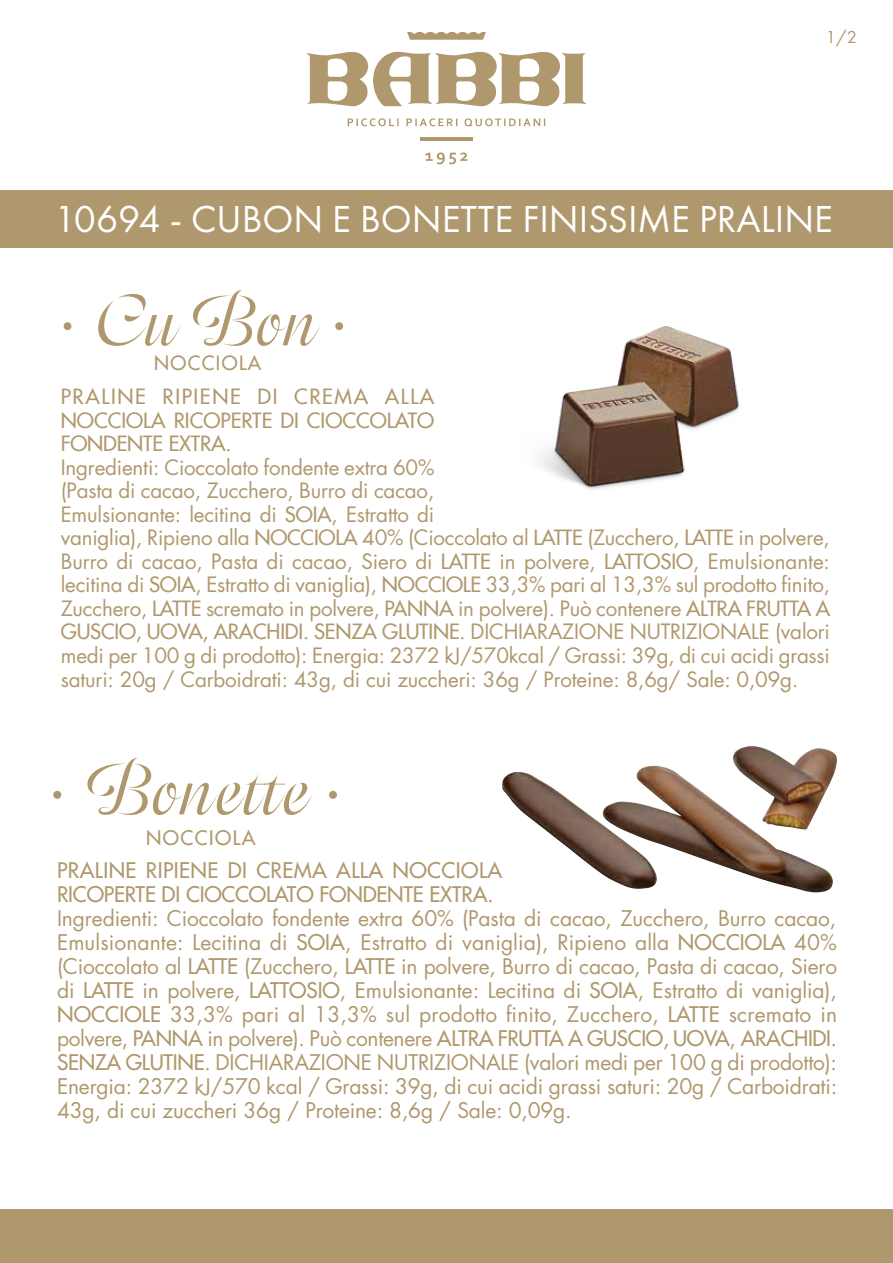
<style>
.page{position:relative;width:893px;height:1263px;background:#fff}
.page>*{position:absolute;margin:0;border:0;box-sizing:border-box;transform-origin:0 0}
.t1{font:300 87px "Odesta";letter-spacing:.01em;color:#af986d}
.t2{font:300 85.2px "Odesta";color:#af986d}
.t3{font:39px "Futura PT";color:#fff}
.t4{font:21px/24px "Futura Std";letter-spacing:-.005em;color:#af986d;text-align:justify}
.t5{font:21px/24px "Futura";letter-spacing:-.01em;color:#af986d}
.t6{font:20.55px/23.5px "Futura Std";letter-spacing:-.01em;color:#af986d}
.t7{font:500 20.55px/23.5px "Futura";letter-spacing:-.01em;color:#af986d;text-align:justify}
.t8{font:500 19.5px "Futura Std";letter-spacing:.075em;color:#af986d}
.t9{font:500 19.05px "Futura Std";letter-spacing:.075em;color:#af986d}
.t10{font:18px "Futura PT";color:#af986d}
.s1{font-family:"Futura";font-weight:500}
.s2{font-family:"Futura Std";font-weight:400}
.s3{font-family:"Futura"}
.s4{font-family:"Futura Std"}
</style>
<div class="page">
<svg style="left:307px;top:52px;width:279px;height:54px"></svg>
<hr style="left:420px;top:137px;width:53px;height:4px;background:#af986d">
<svg style="left:425px;top:152px;width:42px;height:12px"></svg>
<svg style="left:348px;top:118px;width:197px;height:8px"></svg>
<svg style="left:407px;top:32px;width:79px;height:8px"></svg>
<div style="left:0;top:190px;width:893px;height:57px;background:#af986d"></div>
<div style="left:0;top:1209px;width:893px;height:54px;background:#af986d"></div>
<img style="left:540px;top:326px;width:199px;height:164px">
<img style="left:502px;top:746px;width:335px;height:146px">
<p class="t10" style="left:826px;top:27px;width:33px">1/2</p>
<h3 class="t3" style="left:54px;top:196px;width:780px">10694 - CUBON E BONETTE FINISSIME PRALINE</h3>
<h2 class="t2" style="left:65px;top:272px;width:287px">. Cu Bon .</h2>
<p class="t9" style="left:154px;top:351px;width:109px">NOCCIOLA</p>
<p class="t7" style="left:61px;top:385px;width:375px">PRALINE RIPIENE DI CREMA ALLA NOCCIOLA RICOPERTE DI CIOCCOLATO FONDENTE EXTRA.</p>
<p class="t6" style="left:61px;top:456px;width:771px">Ingredienti: Cioccolato fondente extra 60%<br>(Pasta di cacao, Zucchero, Burro di cacao,<br>Emulsionante: lecitina di <span class="s1">SOIA</span>, Estratto di<br>vaniglia), Ripieno alla <span class="s1">NOCCIOLA</span> 40% (Cioccolato al <span class="s1">LATTE</span> (Zucchero, <span class="s1">LATTE</span> in polvere, Burro di cacao, Pasta di cacao, Siero di <span class="s1">LATTE</span> in polvere, <span class="s1">LATTOSIO</span>, Emulsionante: lecitina di <span class="s1">SOIA</span>, Estratto di vaniglia), <span class="s1">NOCCIOLE</span> 33,3% pari al 13,3% sul prodotto nito, Zucchero, <span class="s1">LATTE</span> scremato in polvere, <span class="s1">PANNA</span> in polvere). Può contenere <span class="s1">ALTRA FRUTTA A</span></p>
<p class="t7" style="left:61px;top:620px;width:771px">GUSCIO, UOVA, ARACHIDI. SENZA GLUTINE. <span class="s2">DICHIARAZIONE NUTRIZIONALE (valori</span></p>
<p class="t6" style="left:61px;top:644px;width:771px">medi per 100 g di prodotto): Energia: 2372 kJ/570kcal / Grassi: 39g, di cui acidi grassi saturi: 20g / Carboidrati: 43g, di cui zuccheri: 36g / Proteine: 8,6g/ Sale: 0,09g.</p>
<h1 class="t1" style="left:54px;top:740px;width:292px">. Bonette .</h1>
<p class="t8" style="left:146px;top:825px;width:111px">NOCCIOLA</p>
<p class="t5" style="left:57px;top:859px;width:447px">PRALINE RIPIENE DI CREMA ALLA NOCCIOLA<br>RICOPERTE DI CIOCCOLATO FONDENTE EXTRA.</p>
<p class="t4" style="left:57px;top:907px;width:782px">Ingredienti: Cioccolato fondente extra 60% (Pasta di cacao, Zucchero, Burro cacao, Emulsionante: Lecitina di <span class="s3">SOIA</span>, Estratto di vaniglia), Ripieno alla <span class="s3">NOCCIOLA</span> 40% (Cioccolato al <span class="s3">LATTE</span> (Zucchero, <span class="s3">LATTE</span> in polvere, Burro di cacao, Pasta di cacao, Siero di <span class="s3">LATTE</span> in polvere, <span class="s3">LATTOSIO</span>, Emulsionante: Lecitina di <span class="s3">SOIA</span>, Estratto di vaniglia), <span class="s3">NOCCIOLE</span> 33,3% pari al 13,3% sul prodotto nito, Zucchero, <span class="s3">LATTE</span> scremato in</p>
<p class="t5" style="left:57px;top:1027px;width:781px"><span class="s4">polvere,</span> PANNA <span class="s4">in polvere). Può contenere</span> ALTRA FRUTTA A GUSCIO, UOVA<span class="s4">,</span> ARACHIDI.</p>
<p class="t4" style="left:57px;top:1051px;width:782px"><span class="s3">SENZA GLUTINE.</span> DICHIARAZIONE NUTRIZIONALE (valori medi per 100 g di prodotto):<br>Energia: 2372 kJ/570 kcal / Grassi: 39g, di cui acidi grassi saturi: 20g / Carboidrati:<br>43g, di cui zuccheri 36g / Proteine: 8,6g / Sale: 0,09g.</p>
</div>
